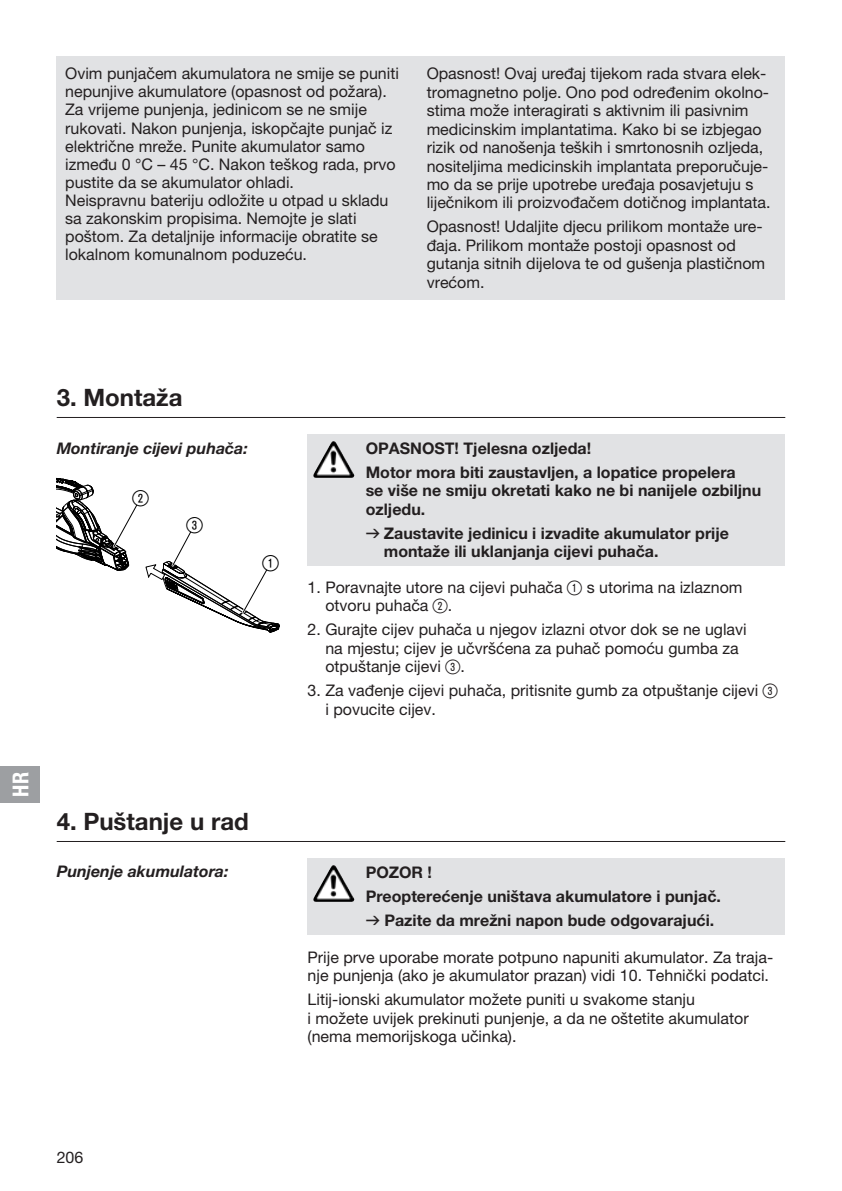
<style>
.page{position:relative;width:842px;height:1191px;background:#fff}
.page>*{position:absolute;margin:0;border:0;box-sizing:border-box;transform-origin:0 0}
.t1{font:700 24px "GARDENA Pro";color:#231f20}
.t2{font:22px "Ziffernim Kreisund Quadrat BQ";color:#000}
.t3{font:22px "GARDENA Pro Bo Cond";color:#fff}
.t4{font:16px/18.4px "GARDENA Pro";color:#231f20}
.t5{font:700 16px/24px "GARDENA Pro";color:#231f20}
.t6{font:italic 700 16px "GARDENA Pro";color:#231f20}
.s1{font-family:"Formdruck";font-weight:400}
.s2{font-family:"Ziffernim Kreisund Quadrat BQ";font-size:20px}
</style>
<div class="page">
<div style="left:0;top:766px;width:40px;height:36px;background:#9d9fa2"></div>
<div style="left:308px;top:434px;width:477px;height:132px;background:#e1e2e4"></div>
<hr style="left:57px;top:417px;width:728px;height:1px;background:#231f20">
<svg style="left:57px;top:478px;width:223px;height:155px"></svg>
<img style="left:315px;top:441px;width:18px;height:31px">
<div style="left:308px;top:858px;width:477px;height:76px;background:#e1e2e4"></div>
<hr style="left:57px;top:841px;width:728px;height:1px;background:#231f20">
<img style="left:315px;top:865px;width:18px;height:31px">
<div style="left:57px;top:57px;width:728px;height:243px;background:#e1e2e4"></div>
<p class="t4" style="left:65px;top:65px;width:335px">Ovim punjačem akumulatora ne smije se puniti nepunjive akumulatore (opasnost od požara).<br>Za vrijeme punjenja, jedinicom se ne smije rukovati. Nakon punjenja, iskopčajte punjač iz električne mreže. Punite akumulator samo između 0 °C – 45 °C. Nakon teškog rada, prvo pustite da se akumulator ohladi.<br>Neispravnu bateriju odložite u otpad u skladu sa zakonskim propisima. Nemojte je slati poštom. Za detaljnije informacije obratite se lokalnom komunalnom poduzeću.</p>
<p class="t4" style="left:427px;top:64px;width:345px">Opasnost! Ovaj uređaj tijekom rada stvara elek&shy;tromagnetno polje. Ono pod određenim okolno&shy;stima može interagirati s aktivnim ili pasivnim medicinskim implantatima. Kako bi se izbjegao rizik od nanošenja teških i smrtonosnih ozljeda, nositeljima medicinskih implantata preporučuje&shy;mo da se prije upotrebe uređaja posavjetuju s liječnikom ili proizvođačem dotičnog implantata.</p>
<p class="t4" style="left:427px;top:217px;width:340px">Opasnost! Udaljite djecu prilikom montaže ure&shy;đaja. Prilikom montaže postoji opasnost od gutanja sitnih dijelova te od gušenja plastičnom vrećom.</p>
<h2 class="t3" style="left:7px;top:796px;width:26px;rotate:-90deg">HR</h2>
<h1 class="t1" style="left:57px;top:382px;width:127px">3. Montaža</h1>
<p class="t6" style="left:57px;top:438px;width:193px">Montiranje cijevi puhača:</p>
<h2 class="t2" style="left:132px;top:485px;width:18px">2</h2>
<h2 class="t2" style="left:186px;top:512px;width:18px">3</h2>
<h2 class="t2" style="left:262px;top:550px;width:18px">1</h2>
<p class="t5" style="left:366px;top:436px;width:371px">OPASNOST! Tjelesna ozljeda!<br>Motor mora biti zaustavljen, a lopatice propelera</p>
<p class="t5" style="left:366px;top:481px;width:397px;line-height:18.4px">se više ne smiju okretati kako ne bi nanijele ozbiljnu ozljedu.</p>
<p class="t5" style="left:384px;top:523px;width:347px;line-height:18.4px;text-indent:-18px"><span class="s1">v</span> Zaustavite jedinicu i izvadite akumulator prije montaže ili uklanjanja cijevi puhača.</p>
<p class="t4" style="left:325px;top:578px;width:419px;text-indent:-18px">1. Poravnajte utore na cijevi puhača <span class="s2">1</span> s utorima na izlaznom otvoru puhača <span class="s2">2</span>.</p>
<p class="t4" style="left:325px;top:620px;width:423px;text-indent:-18px">2. Gurajte cijev puhača u njegov izlazni otvor dok se ne uglavi na mjestu; cijev je učvršćena za puhač pomoću gumba za otpuštanje cijevi <span class="s2">3</span>.</p>
<p class="t4" style="left:325px;top:681px;width:454px;text-indent:-18px">3. Za vađenje cijevi puhača, pritisnite gumb za otpuštanje cijevi <span class="s2">3 </span>i povucite cijev.</p>
<h1 class="t1" style="left:57px;top:806px;width:194px">4. Puštanje u rad</h1>
<p class="t6" style="left:57px;top:861px;width:173px">Punjenje akumulatora:</p>
<p class="t5" style="left:366px;top:859px;width:357px">POZOR !<br>Preopterećenje uništava akumulatore i punjač. <span class="s1">v</span> Pazite da mrežni napon bude odgovarajući.</p>
<p class="t4" style="left:308px;top:947px;width:467px">Prije prve uporabe morate potpuno napuniti akumulator. Za traja&shy;nje punjenja (ako je akumulator prazan) vidi 10. Tehnički podatci.</p>
<p class="t4" style="left:308px;top:990px;width:443px">Litij-ionski akumulator možete puniti u svakome stanju<br>i možete uvijek prekinuti punjenje, a da ne oštetite akumulator (nema memorijskoga učinka).</p>
<p class="t4" style="left:57px;top:1147px;width:28px">206</p>
</div>
